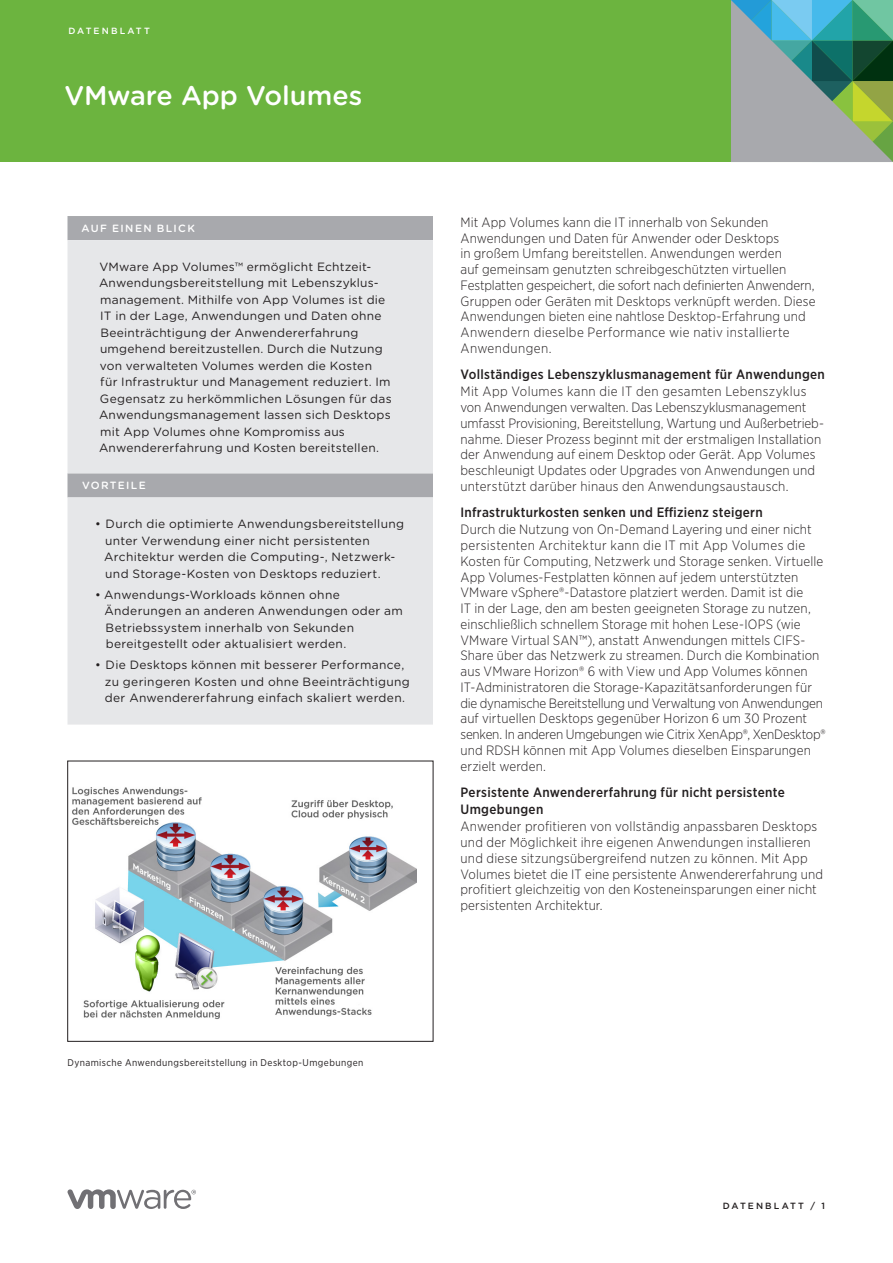
<style>
.page{position:relative;width:893px;height:1263px;background:#fff}
.page>*{position:absolute;margin:0;border:0;box-sizing:border-box;transform-origin:0 0}
._1a_Main_Title{font:500 27px "Gotham Rounded";color:#fff}
._5a_Body{font:300 13.5px/15.8px "Gotham Narrow";letter-spacing:.01em;color:#231f20}
._4b_Subhead_2{font:500 13.5px/17.2px "Gotham Narrow";letter-spacing:.025em;color:#231f20}
._3b_Glance_Body{font:12px/16.5px "Gotham Rounded";letter-spacing:.025em;color:#231f20}
._3a_Glance_Head{font:500 10.5px "Gotham Rounded";letter-spacing:.125em;color:#fff}
._4a_Subhead_1{font:9.75px "Gotham Narrow";letter-spacing:.04em;color:#231f20}
.Folio{font:500 9px "Gotham";letter-spacing:.24em;color:#231f20}
.Document_Type{font:500 9px "Gotham";letter-spacing:.24em;color:#fff}
</style>
<div class="page">
<div style="left:0;top:0;width:893px;height:162px;background:#6cb43f"></div>
<svg style="left:731px;top:0;width:162px;height:162px;background:#78a097"></svg>
<svg style="left:68px;top:1189px;width:128px;height:20px"></svg>
<div style="left:68px;top:216px;width:365px;height:24px;background:#a8a9ad"></div>
<div style="left:68px;top:240px;width:365px;height:484px;background:#e6e7e9"></div>
<img style="left:72px;top:787px;width:344px;height:232px">
<p class="Document_Type" style="left:68px;top:25px;width:83px">DATENBLATT</p>
<p class="_1a_Main_Title" style="left:64px;top:76px;width:299px">VMware App Volumes</p>
<p class="_3a_Glance_Head" style="left:82px;top:221px;width:115px">AUF EINEN BLICK</p>
<p class="_3b_Glance_Body" style="left:99px;top:258px;width:294px">VMware App Volumes™ ermöglicht Echtzeit-Anwendungsbereitstellung mit Lebenszyklus&shy;management. Mithilfe von App Volumes ist die IT in der Lage, Anwendungen und Daten ohne Beeinträchtigung der Anwendererfahrung umgehend bereitzustellen. Durch die Nutzung von verwalteten Volumes werden die Kosten<br>für Infrastruktur und Management reduziert. Im Gegensatz zu herkömmlichen Lösungen für das Anwendungsmanagement lassen sich Desktops mit App Volumes ohne Kompromiss aus Anwendererfahrung und Kosten bereitstellen.</p>
<p class="_3a_Glance_Head" style="left:82px;top:478px;width:65px">VORTEILE</p>
<p class="_3b_Glance_Body" style="left:104px;top:515px;width:301px;text-indent:-9px">• Durch die optimierte Anwendungsbereitstellung unter Verwendung einer nicht persistenten Architektur werden die Computing-, Netzwerk&shy;und Storage-Kosten von Desktops reduziert.</p>
<p class="_3b_Glance_Body" style="left:104px;top:585px;width:300px;text-indent:-9px">• Anwendungs-Workloads können ohne Änderungen an anderen Anwendungen oder am Betriebssystem innerhalb von Sekunden bereitgestellt oder aktualisiert werden.</p>
<p class="_3b_Glance_Body" style="left:105px;top:656px;width:307px;text-indent:-10px">• Die Desktops können mit besserer Performance, zu geringeren Kosten und ohne Beeinträchtigung der Anwendererfahrung einfach skaliert werden.</p>
<p class="_5a_Body" style="left:460px;top:214px;width:357px">Mit App Volumes kann die IT innerhalb von Sekunden Anwendungen und Daten für Anwender oder Desktops<br>in großem Umfang bereitstellen. Anwendungen werden<br>auf gemeinsam genutzten schreibgeschützten virtuellen Festplatten gespeichert, die sofort nach definierten Anwendern, Gruppen oder Geräten mit Desktops verknüpft werden. Diese Anwendungen bieten eine nahtlose Desktop-Erfahrung und Anwendern dieselbe Performance wie nativ installierte Anwendungen.</p>
<p class="_4b_Subhead_2" style="left:460px;top:365px;width:366px">Vollständiges Lebenszyklusmanagement für Anwendungen</p>
<p class="_5a_Body" style="left:460px;top:383px;width:365px">Mit App Volumes kann die IT den gesamten Lebenszyklus von Anwendungen verwalten. Das Lebenszyklusmanagement umfasst Provisioning, Bereitstellung, Wartung und Außerbetrieb&shy;nahme. Dieser Prozess beginnt mit der erstmaligen Installation der Anwendung auf einem Desktop oder Gerät. App Volumes beschleunigt Updates oder Upgrades von Anwendungen und unterstützt darüber hinaus den Anwendungsaustausch.</p>
<p class="_4b_Subhead_2" style="left:460px;top:503px;width:304px">Infrastrukturkosten senken und Effizienz steigern</p>
<p class="_5a_Body" style="left:460px;top:521px;width:367px">Durch die Nutzung von On-Demand Layering und einer nicht persistenten Architektur kann die IT mit App Volumes die Kosten für Computing, Netzwerk und Storage senken. Virtuelle App Volumes-Festplatten können auf jedem unterstützten VMware vSphere®-Datastore platziert werden. Damit ist die<br>IT in der Lage, den am besten geeigneten Storage zu nutzen, einschließlich schnellem Storage mit hohen Lese-IOPS (wie VMware Virtual SAN™), anstatt Anwendungen mittels CIFS-Share über das Netzwerk zu streamen. Durch die Kombination aus VMware Horizon® 6 with View und App Volumes können IT-Administratoren die Storage-Kapazitätsanforderungen für die dynamische Bereitstellung und Verwaltung von Anwendungen auf virtuellen Desktops gegenüber Horizon 6 um 30 Prozent senken. In anderen Umgebungen wie Citrix XenApp®, XenDesktop® und RDSH können mit App Volumes dieselben Einsparungen erzielt werden.</p>
<p class="_4b_Subhead_2" style="left:460px;top:783px;width:326px">Persistente Anwendererfahrung für nicht persistente<br>Umgebungen</p>
<p class="_5a_Body" style="left:460px;top:818px;width:364px">Anwender profitieren von vollständig anpassbaren Desktops und der Möglichkeit ihre eigenen Anwendungen installieren und diese sitzungsübergreifend nutzen zu können. Mit App Volumes bietet die IT eine persistente Anwendererfahrung und profitiert gleichzeitig von den Kosteneinsparungen einer nicht persistenten Architektur.</p>
<p class="_4a_Subhead_1" style="left:68px;top:1056px;width:297px">Dynamische Anwendungsbereitstellung in Desktop-Umgebungen</p>
<p class="Folio" style="left:723px;top:1200px;width:104px">DATENBLATT / 1</p>
</div>
